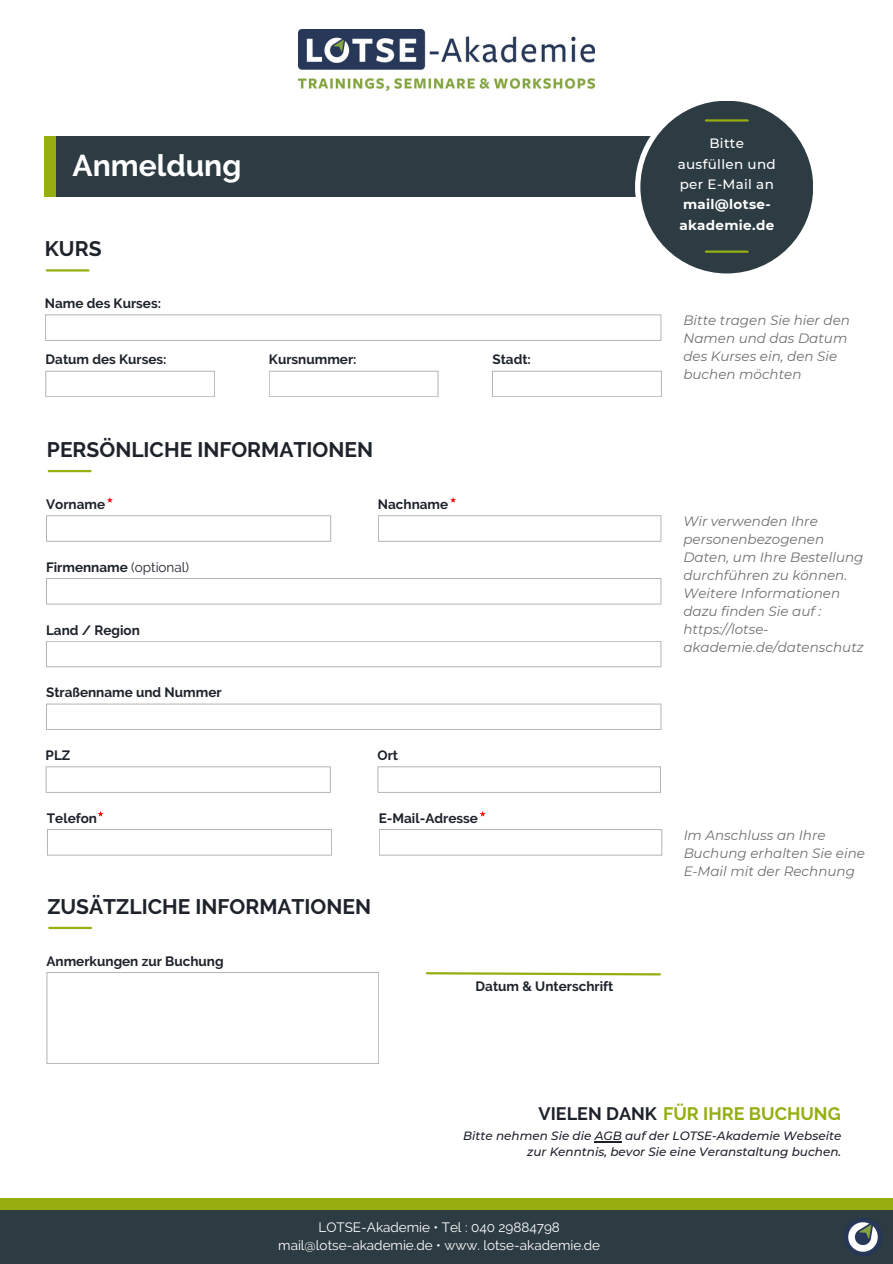
<style>
.page{position:relative;width:893px;height:1264px;background:#fff}
.page>*{position:absolute;margin:0;border:0;box-sizing:border-box;transform-origin:0 0}
.t1{font:700 30px "Raleway";color:#fff}
.t2{font:700 21px "Raleway";color:#1e232b}
.t3{font:700 18px "Raleway";color:#96ae10}
.t4{font:italic 13.5px/18px "Montserrat";color:#5e5e60}
.t5{font:700 13.5px "Raleway";color:#1e232b}
.t6{font:13.5px/18px "Raleway";color:#fff;text-align:center}
.t7{font:500 13.5px/20.2px "Montserrat";letter-spacing:.025em;color:#fff;text-align:center}
.t8{font:italic 500 12px/16px "Montserrat";color:#1e232b;text-align:right}
.s1{font-weight:400}
.s2{font-weight:700}
.s3{color:#1e232b}
</style>
<div class="page">
<div style="left:0;top:1198px;width:892px;height:25px;background:#96ae10"></div>
<div style="left:0;top:1209px;width:892px;height:54px;background:#2d3b42"></div>
<hr style="left:47px;top:269px;width:41px;height:2px;background:#96ae10">
<svg style="left:425px;top:972px;width:236px;height:4px"></svg>
<svg style="left:45px;top:371px;width:170px;height:26px"></svg>
<svg style="left:269px;top:371px;width:169px;height:26px"></svg>
<svg style="left:492px;top:371px;width:169px;height:26px"></svg>
<svg style="left:45px;top:314px;width:616px;height:27px"></svg>
<img style="left:298px;top:30px;width:296px;height:61px">
<hr style="left:49px;top:470px;width:41px;height:2px;background:#96ae10">
<svg style="left:46px;top:515px;width:285px;height:26px"></svg>
<svg style="left:378px;top:515px;width:283px;height:26px"></svg>
<svg style="left:107px;top:497px;width:6px;height:6px"></svg>
<svg style="left:450px;top:497px;width:6px;height:6px"></svg>
<svg style="left:46px;top:578px;width:615px;height:26px"></svg>
<svg style="left:46px;top:641px;width:615px;height:26px"></svg>
<svg style="left:46px;top:703px;width:615px;height:27px"></svg>
<svg style="left:46px;top:766px;width:285px;height:26px"></svg>
<svg style="left:377px;top:766px;width:284px;height:26px"></svg>
<svg style="left:47px;top:829px;width:285px;height:26px"></svg>
<svg style="left:379px;top:829px;width:283px;height:26px"></svg>
<svg style="left:97px;top:811px;width:7px;height:5px"></svg>
<svg style="left:479px;top:811px;width:6px;height:5px"></svg>
<hr style="left:49px;top:926px;width:42px;height:3px;background:#96ae10">
<svg style="left:46px;top:972px;width:333px;height:92px"></svg>
<img style="left:844px;top:1218px;width:37px;height:37px">
<div style="left:45px;top:136px;width:18px;height:61px;background:#96ae10"></div>
<div style="left:56px;top:136px;width:704px;height:61px;background:#2d3b42"></div>
<div style="left:635px;top:95px;width:183px;height:184px;background:#fff;border-radius:50%"></div>
<div style="left:640px;top:101px;width:173px;height:172px;background:#2d3b42;border-radius:50%"></div>
<hr style="left:705px;top:119px;width:42px;height:3px;background:#96ae10">
<hr style="left:705px;top:250px;width:42px;height:3px;background:#96ae10">
<svg style="left:594px;top:1141px;width:27px;height:1px"></svg>
<h5 class="t1" style="left:73px;top:147px;width:170px">Anmeldung</h5>
<h6 class="t2" style="left:45px;top:236px;width:58px">KURS</h6>
<h5 class="t5" style="left:45px;top:295px;width:118px">Name des Kurses:</h5>
<h5 class="t5" style="left:46px;top:351px;width:122px">Datum des Kurses:</h5>
<h5 class="t5" style="left:269px;top:351px;width:89px">Kursnummer:</h5>
<h5 class="t5" style="left:492px;top:351px;width:40px">Stadt:</h5>
<h6 class="t2" style="left:47px;top:437px;width:327px">PERSÖNLICHE INFORMATIONEN</h6>
<h4 class="t5" style="left:46px;top:496px;width:61px">Vorname</h4>
<h5 class="t5" style="left:46px;top:559px;width:145px">Firmenname <span class="s1">(optional)</span></h5>
<h5 class="t5" style="left:46px;top:622px;width:95px">Land / Region</h5>
<h5 class="t5" style="left:46px;top:684px;width:177px">Straßenname und Nummer</h5>
<h5 class="t5" style="left:378px;top:496px;width:72px">Nachname</h5>
<h6 class="t5" style="left:46px;top:747px;width:26px">PLZ</h6>
<h2 class="t5" style="left:377px;top:747px;width:22px">Ort</h2>
<h5 class="t5" style="left:47px;top:809px;width:52px">Telefon</h5>
<h1 class="t5" style="left:379px;top:809px;width:101px">E-Mail-Adresse</h1>
<h5 class="t2" style="left:47px;top:894px;width:325px">ZUSÄTZLICHE INFORMATIONEN</h5>
<h3 class="t5" style="left:46px;top:952px;width:178px">Anmerkungen zur Buchung</h3>
<h6 class="t5" style="left:475px;top:978px;width:139px">Datum &amp; Unterschrift</h6>
<h5 class="t7" style="left:677px;top:133px;width:99px">Bitte ausfüllen und per E-Mail an <span class="s2">mail@lotse&shy;akademie.de</span></h5>
<p class="t4" style="left:683px;top:311px;width:168px">Bitte tragen Sie hier den<br>Namen und das Datum des Kurses ein, den Sie buchen möchten</p>
<p class="t4" style="left:683px;top:512px;width:182px">Wir verwenden Ihre personenbezogenen<br>Daten, um Ihre Bestellung durchführen zu können.<br>Weitere Informationen dazu finden Sie auf : https://lotse&shy;akademie.de/datenschutz</p>
<p class="t4" style="left:683px;top:826px;width:183px">Im Anschluss an Ihre<br>Buchung erhalten Sie eine<br>E-Mail mit der Rechnung</p>
<h2 class="t3" style="left:538px;top:1103px;width:304px"><span class="s3">VIELEN DANK</span> FÜR IHRE BUCHUNG</h2>
<h5 class="t8" style="left:463px;top:1127px;width:379px">Bitte nehmen Sie die AGB auf der LOTSE-Akademie Webseite zur Kenntnis, bevor Sie eine Veranstaltung buchen.</h5>
<h3 class="t6" style="left:278px;top:1218px;width:323px">LOTSE-Akademie • Tel : 040 29884798 mail@lotse-akademie.de • www. lotse-akademie.de</h3>
</div>
